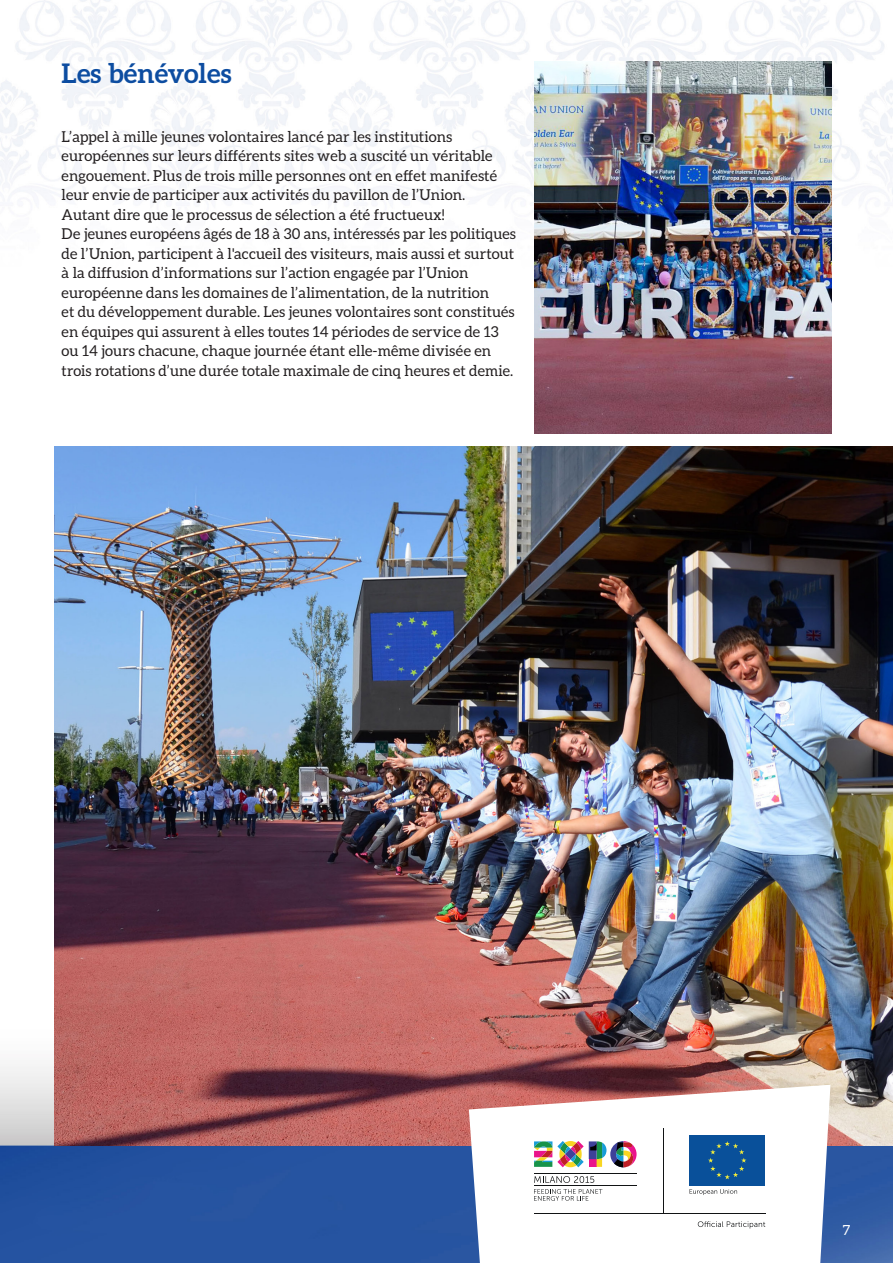
<style>
.page{position:relative;width:893px;height:1263px;background:#fff}
.page>*{position:absolute;margin:0;border:0;box-sizing:border-box;transform-origin:0 0}
.t1{font:700 27px "Aleo";letter-spacing:.005em;color:#0d4da1}
.t2{font:15px/19.5px "Aleo";letter-spacing:.005em;color:#231f20}
.t3{font:13.95px "Aleo";color:#fff}
</style>
<div class="page">
<img style="left:0;top:1066px;width:893px;height:197px">
<img style="left:0;top:0;width:893px;height:434px">
<img style="left:534px;top:62px;width:297px;height:372px">
<img style="left:54px;top:446px;width:839px;height:699px">
<svg style="left:469px;top:1085px;width:361px;height:178px"></svg>
<svg style="left:534px;top:1141px;width:103px;height:26px"></svg>
<svg style="left:534px;top:1176px;width:60px;height:7px"></svg>
<svg style="left:534px;top:1189px;width:68px;height:12px"></svg>
<hr style="left:534px;top:1173px;width:103px;height:1px;background:#111314">
<hr style="left:534px;top:1186px;width:103px;height:1px;background:#111314">
<div style="left:689px;top:1135px;width:76px;height:51px;background:#09509a"></div>
<svg style="left:708px;top:1141px;width:38px;height:38px"></svg>
<hr style="left:663px;top:1128px;width:1px;height:86px;background:#111314">
<hr style="left:534px;top:1214px;width:231px;height:1px;background:#111314">
<svg style="left:698px;top:1221px;width:67px;height:7px"></svg>
<svg style="left:690px;top:1189px;width:47px;height:6px"></svg>
<p class="t1" style="left:62px;top:58px;width:171px">Les bénévoles</p>
<p class="t2" style="left:62px;top:127px;width:456px">L’appel à mille jeunes volontaires lancé par les institutions européennes sur leurs différents sites web a suscité un véritable engouement. Plus de trois mille personnes ont en effet manifesté leur envie de participer aux activités du pavillon de l’Union.<br>Autant dire que le processus de sélection a été fructueux!<br>De jeunes européens âgés de 18 à 30 ans, intéressés par les politiques de l’Union, participent à l'accueil des visiteurs, mais aussi et surtout à la diffusion d’informations sur l’action engagée par l’Union européenne dans les domaines de l’alimentation, de la nutrition<br>et du développement durable. Les jeunes volontaires sont constitués en équipes qui assurent à elles toutes 14 périodes de service de 13 ou 14 jours chacune, chaque journée étant elle-même divisée en trois rotations d’une durée totale maximale de cinq heures et demie.</p>
<p class="t3" style="left:843px;top:1222px;width:9px">7</p>
</div>
